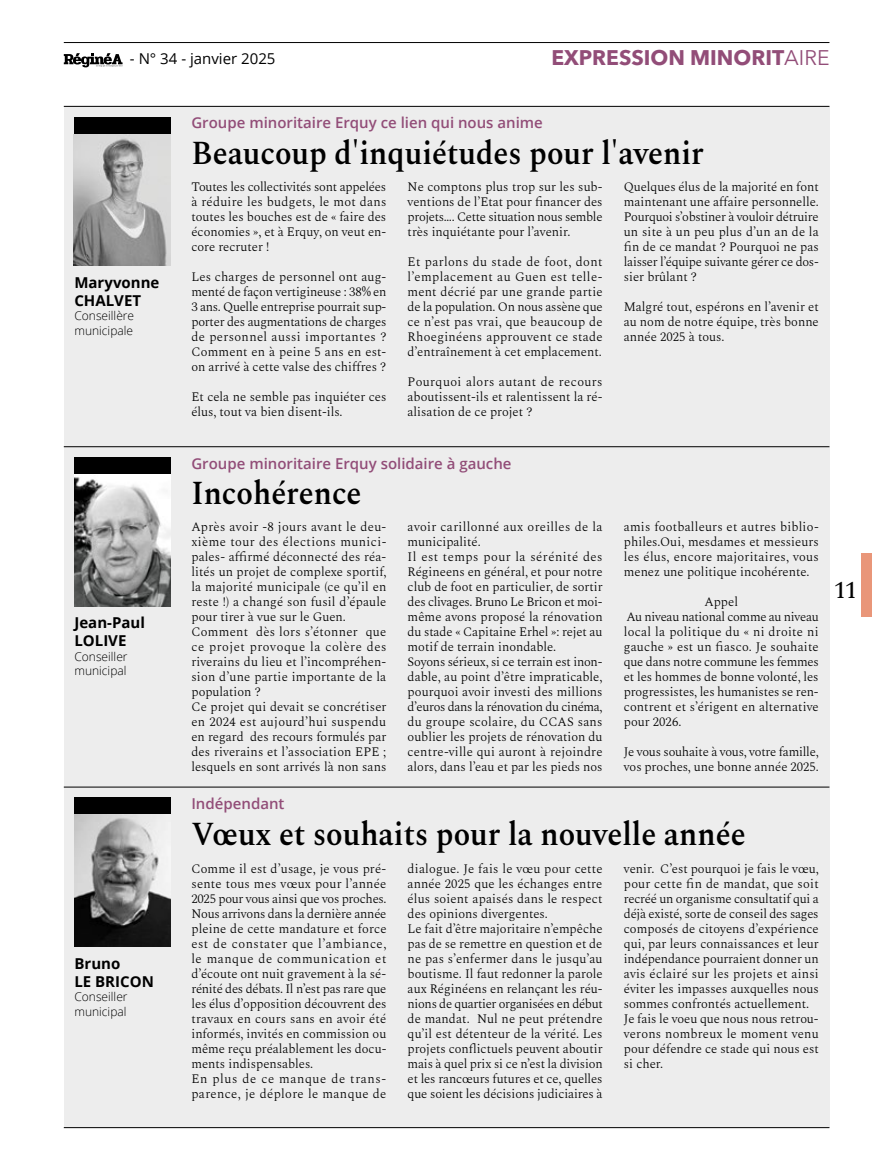
<style>
.page{position:relative;width:872px;height:1170px;background:#fff}
.page>*{position:absolute;margin:0;border:0;box-sizing:border-box;transform-origin:0 0}
.t1{font:600 33px "Spectral";color:#000;scale:.92 1}
.t2{font:500 24px "Spectral";color:#000}
.t3{font:700 21px "Avenir Next LT Pro";color:#924d78}
.t4{font:600 15px "Open Sans";color:#924d78}
.t5{font:700 15px/18px "Open Sans";color:#000}
.t6{font:15px "Open Sans";color:#000}
.t7{font:300 12.75px/15px "Spectral";color:#000}
.t8{font:300 12px/14.4px "Open Sans";color:#000}
.s1{font-weight:400}
</style>
<div class="page">
<div style="left:64px;top:106px;width:765px;height:1021px;background:#ededed"></div>
<hr style="left:64px;top:106px;width:765px;height:1px;background:#000">
<hr style="left:64px;top:446px;width:765px;height:1px;background:#000">
<div style="left:74px;top:457px;width:97px;height:17px;background:#000"></div>
<div style="left:74px;top:117px;width:97px;height:17px;background:#000"></div>
<div style="left:74px;top:797px;width:97px;height:17px;background:#000"></div>
<img style="left:74px;top:814px;width:97px;height:132px">
<hr style="left:64px;top:786px;width:765px;height:1px;background:#000">
<hr style="left:64px;top:1127px;width:765px;height:1px;background:#000">
<img style="left:74px;top:474px;width:97px;height:132px">
<img style="left:74px;top:134px;width:96px;height:132px">
<svg style="left:64px;top:53px;width:59px;height:14px"></svg>
<hr style="left:64px;top:42px;width:765px;height:1px;background:#000">
<div style="left:861px;top:553px;width:11px;height:64px;background:#e99679"></div>
<p class="t6" style="left:130px;top:49px;width:147px">- N° 34 - janvier 2025</p>
<h3 class="t3" style="left:551px;top:45px;width:279px">EXPRESSION MINORIT<span class="s1">AIRE</span></h3>
<p class="t4" style="left:191px;top:113px;width:353px">Groupe minoritaire Erquy ce lien qui nous anime</p>
<p class="t5" style="left:74px;top:273px;width:86px">Maryvonne<br>CHALVET</p>
<p class="t8" style="left:74px;top:308px;width:61px">Conseillère municipale</p>
<p class="t5" style="left:74px;top:613px;width:72px">Jean-Paul<br>LOLIVE</p>
<p class="t8" style="left:74px;top:649px;width:55px">Conseiller municipal</p>
<p class="t5" style="left:74px;top:953px;width:81px">Bruno<br>LE BRICON</p>
<p class="t8" style="left:74px;top:989px;width:55px">Conseiller municipal</p>
<h1 class="t1" style="left:191px;top:129px;width:558px">Beaucoup d'inquiétudes pour l'avenir</h1>
<p class="t7" style="left:191px;top:178px;width:196px;text-align:justify">Toutes les collectivités sont appelées à réduire les budgets, le mot dans toutes les bouches est de « faire des économies », et à Erquy, on veut en&shy;core recruter !</p>
<p class="t7" style="left:191px;top:268px;width:197px;text-align:justify">Les charges de personnel ont aug&shy;menté de façon vertigineuse : 38% en 3 ans. Quelle entreprise pourrait sup&shy;porter des augmentations de charges de personnel aussi importantes ?<br>Comment en à peine 5 ans en est&shy;on arrivé à cette valse des chiffres ?</p>
<p class="t7" style="left:191px;top:388px;width:196px">Et cela ne semble pas inquiéter ces élus, tout va bien disent-ils.</p>
<p class="t7" style="left:407px;top:178px;width:196px;text-align:justify">Ne comptons plus trop sur les sub&shy;ventions de l’Etat pour financer des projets…. Cette situation nous semble très inquiétante pour l’avenir.</p>
<p class="t7" style="left:407px;top:253px;width:196px;text-align:justify">Et parlons du stade de foot, dont l’emplacement au Guen est telle&shy;ment décrié par une grande partie de la population. On nous assène que ce n’est pas vrai, que beaucoup de Rhoeginéens approuvent ce stade d’entraînement à cet emplacement.</p>
<p class="t7" style="left:407px;top:373px;width:196px;text-align:justify">Pourquoi alors autant de recours aboutissent-ils et ralentissent la ré&shy;alisation de ce projet ?</p>
<p class="t4" style="left:191px;top:453px;width:322px">Groupe minoritaire Erquy solidaire à gauche</p>
<h1 class="t1" style="left:191px;top:469px;width:186px">Incohérence</h1>
<p class="t7" style="left:624px;top:178px;width:196px;text-align:justify">Quelques élus de la majorité en font maintenant une affaire personnelle.<br>Pourquoi s’obstiner à vouloir détruire un site à un peu plus d’un an de la fin de ce mandat ? Pourquoi ne pas laisser l’équipe suivante gérer ce dos&shy;sier brûlant ?</p>
<p class="t7" style="left:624px;top:298px;width:196px;text-align:justify">Malgré tout, espérons en l’avenir et au nom de notre équipe, très bonne année 2025 à tous.</p>
<p class="t7" style="left:191px;top:518px;width:197px">Après avoir -8 jours avant le deu&shy;xième tour des élections munici&shy;pales- affirmé déconnecté des réa&shy;lités un projet de complexe sportif, la majorité municipale (ce qu’il en reste !) a changé son fusil d’épaule pour tirer à vue sur le Guen.<br>Comment dès lors s’étonner que ce projet provoque la colère des riverains du lieu et l’incompréhen&shy;sion d’une partie importante de la population ?<br>Ce projet qui devait se concrétiser en 2024 est aujourd’hui suspendu en regard des recours formulés par des riverains et l’association EPE ; lesquels en sont arrivés là non sans</p>
<p class="t7" style="left:407px;top:518px;width:197px">avoir carillonné aux oreilles de la municipalité.<br>Il est temps pour la sérénité des Régineens en général, et pour notre club de foot en particulier, de sortir des clivages. Bruno Le Bricon et moi&shy;même avons proposé la rénovation du stade « Capitaine Erhel »: rejet au motif de terrain inondable.<br>Soyons sérieux, si ce terrain est inon&shy;dable, au point d’être impraticable, pourquoi avoir investi des millions d’euros dans la rénovation du cinéma, du groupe scolaire, du CCAS sans oublier les projets de rénovation du centre-ville qui auront à rejoindre alors, dans l’eau et par les pieds nos</p>
<p class="t7" style="left:624px;top:518px;width:196px;text-align:justify">amis footballeurs et autres biblio&shy;philes.Oui, mesdames et messieurs les élus, encore majoritaires, vous menez une politique incohérente.</p>
<p class="t7" style="left:624px;top:593px;width:196px;text-indent:81px">Appel<br>Au niveau national comme au niveau local la politique du « ni droite ni gauche » est un fiasco. Je souhaite que dans notre commune les femmes et les hommes de bonne volonté, les progressistes, les humanistes se ren&shy;contrent et s’érigent en alternative pour 2026.</p>
<p class="t7" style="left:624px;top:743px;width:196px">Je vous souhaite à vous, votre famille, vos proches, une bonne année 2025.</p>
<p class="t4" style="left:191px;top:793px;width:95px">Indépendant</p>
<h1 class="t1" style="left:191px;top:809px;width:604px">Vœux et souhaits pour la nouvelle année</h1>
<p class="t7" style="left:191px;top:860px;width:197px">Comme il est d’usage, je vous pré&shy;sente tous mes vœux pour l’année 2025 pour vous ainsi que vos proches.<br>Nous arrivons dans la dernière année pleine de cette mandature et force est de constater que l’ambiance, le manque de communication et d’écoute ont nuit gravement à la sé&shy;rénité des débats. Il n’est pas rare que les élus d’opposition découvrent des travaux en cours sans en avoir été informés, invités en commission ou même reçu préalablement les docu&shy;ments indispensables.<br>En plus de ce manque de trans&shy;parence, je déplore le manque de</p>
<p class="t7" style="left:407px;top:860px;width:197px">dialogue. Je fais le vœu pour cette année 2025 que les échanges entre élus soient apaisés dans le respect des opinions divergentes.<br>Le fait d’être majoritaire n’empêche pas de se remettre en question et de ne pas s’enfermer dans le jusqu’au boutisme. Il faut redonner la parole aux Réginéens en relançant les réu&shy;nions de quartier organisées en début de mandat. Nul ne peut prétendre qu’il est détenteur de la vérité. Les projets conflictuels peuvent aboutir mais à quel prix si ce n’est la division et les rancœurs futures et ce, quelles que soient les décisions judiciaires à</p>
<p class="t7" style="left:624px;top:860px;width:197px">venir. C’est pourquoi je fais le vœu, pour cette fin de mandat, que soit recréé un organisme consultatif qui a déjà existé, sorte de conseil des sages composés de citoyens d’expérience qui, par leurs connaissances et leur indépendance pourraient donner un avis éclairé sur les projets et ainsi éviter les impasses auxquelles nous sommes confrontés actuellement.<br>Je fais le voeu que nous nous retrou&shy;verons nombreux le moment venu pour défendre ce stade qui nous est si cher.</p>
<h2 class="t2" style="left:833px;top:572px;width:25px">11</h2>
</div>
